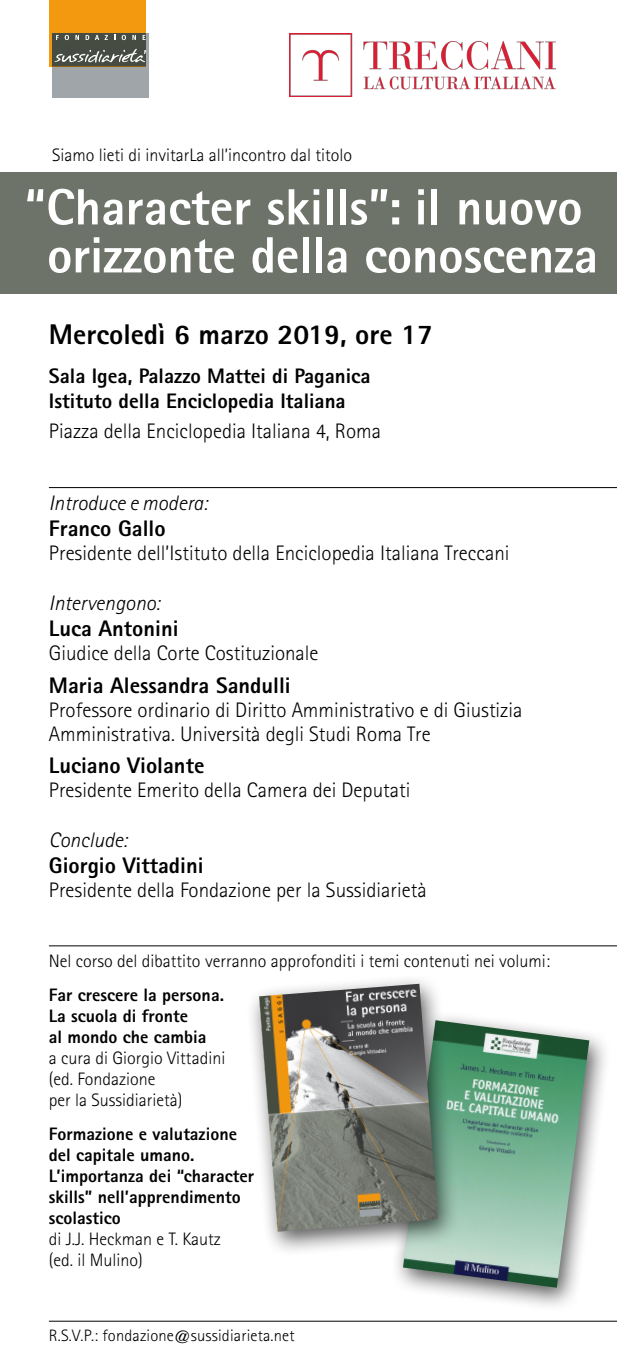
<style>
.page{position:relative;width:617px;height:1361px;background:#fff}
.page>*{position:absolute;margin:0;border:0;box-sizing:border-box;transform-origin:0 0}
.t1{font:800 51px/48px "Rotis Sans Serif";letter-spacing:-.005em;color:#fff;text-align:center}
.t2{font:800 28.5px "Rotis Sans Serif";color:#000}
.t3{font:800 22.5px "Rotis Sans Serif";color:#000}
.t4{font:300 21px/24px "Rotis Sans Serif";color:#000}
.t5{font:800 21px/25.5px "Rotis Sans Serif";color:#000}
.t6{font:italic 300 21px "Rotis Sans Serif";color:#000}
.t7{font:300 18px/21px "Rotis Sans Serif";color:#000}
.t8{font:800 18px/21px "Rotis Sans Serif";color:#000}
.t9{font:300 16.5px "Rotis Sans Serif";letter-spacing:.01em;color:#000}
</style>
<div class="page">
<div style="left:0;top:172px;width:617px;height:122px;background:#6d7368"></div>
<hr style="left:49px;top:1320px;width:568px;height:1px;background:#000">
<hr style="left:49px;top:487px;width:568px;height:1px;background:#000">
<hr style="left:49px;top:945px;width:568px;height:1px;background:#000">
<div style="left:389px;top:1010px;width:222px;height:303px;background:#000;opacity:.65"></div>
<img style="left:403px;top:1020px;width:186px;height:267px">
<div style="left:245px;top:973px;width:215px;height:284px;background:#000;opacity:.65"></div>
<img style="left:259px;top:984px;width:179px;height:247px">
<div style="left:49px;top:0;width:96px;height:66px;background:#f39910"></div>
<div style="left:52px;top:33px;width:97px;height:65px;background:#a0a5a9"></div>
<div style="left:52px;top:33px;width:93px;height:33px;background:#464c42"></div>
<svg style="left:56px;top:35px;width:3px;height:5px"></svg>
<svg style="left:65px;top:35px;width:4px;height:5px"></svg>
<svg style="left:75px;top:35px;width:4px;height:5px"></svg>
<svg style="left:86px;top:35px;width:3px;height:5px"></svg>
<svg style="left:95px;top:35px;width:13px;height:5px"></svg>
<svg style="left:122px;top:35px;width:4px;height:5px"></svg>
<svg style="left:132px;top:35px;width:4px;height:5px"></svg>
<svg style="left:142px;top:35px;width:3px;height:5px"></svg>
<svg style="left:54px;top:47px;width:92px;height:16px"></svg>
<img style="left:289px;top:34px;width:266px;height:63px">
<p class="t7" style="left:52px;top:144px;width:301px">Siamo lieti di invitarLa all’incontro dal titolo</p>
<h1 class="t1" style="left:24px;top:182px;width:575px">“Character skills”: il nuovo orizzonte della conoscenza</h1>
<h2 class="t2" style="left:49px;top:317px;width:385px">Mercoledì 6 marzo 2019, ore 17</h2>
<p class="t5" style="left:49px;top:362px;width:323px">Sala Igea, Palazzo Mattei di Paganica<br>Istituto della Enciclopedia Italiana</p>
<p class="t4" style="left:49px;top:419px;width:333px">Piazza della Enciclopedia Italiana 4, Roma</p>
<p class="t6" style="left:49px;top:491px;width:160px">Introduce e modera:</p>
<p class="t3" style="left:49px;top:514px;width:118px">Franco Gallo</p>
<p class="t4" style="left:49px;top:541px;width:462px">Presidente dell’Istituto della Enciclopedia Italiana Treccani</p>
<p class="t6" style="left:49px;top:591px;width:112px">Intervengono:</p>
<p class="t3" style="left:49px;top:614px;width:131px">Luca Antonini</p>
<p class="t4" style="left:49px;top:641px;width:271px">Giudice della Corte Costituzionale</p>
<p class="t3" style="left:49px;top:671px;width:243px">Maria Alessandra Sandulli</p>
<p class="t4" style="left:49px;top:697px;width:475px">Professore ordinario di Diritto Amministrativo e di Giustizia<br>Amministrativa. Università degli Studi Roma Tre</p>
<p class="t3" style="left:49px;top:751px;width:157px">Luciano Violante</p>
<p class="t4" style="left:49px;top:778px;width:363px">Presidente Emerito della Camera dei Deputati</p>
<p class="t6" style="left:49px;top:827px;width:80px">Conclude:</p>
<p class="t3" style="left:49px;top:851px;width:156px">Giorgio Vittadini</p>
<p class="t4" style="left:49px;top:878px;width:379px">Presidente della Fondazione per la Sussidiarietà</p>
<p class="t7" style="left:49px;top:950px;width:502px">Nel corso del dibattito verranno approfonditi i temi contenuti nei volumi:</p>
<p class="t8" style="left:49px;top:984px;width:176px">Far crescere la persona.<br>La scuola di fronte<br>al mondo che cambia</p>
<p class="t7" style="left:49px;top:1047px;width:178px">a cura di Giorgio Vittadini (ed. Fondazione<br>per la Sussidiarietà)</p>
<p class="t8" style="left:49px;top:1122px;width:206px">Formazione e valutazione del capitale umano.<br>L’importanza dei “character skills” nell’apprendimento scolastico</p>
<p class="t7" style="left:49px;top:1228px;width:173px">di J.J. Heckman e T. Kautz (ed. il Mulino)</p>
<p class="t9" style="left:49px;top:1325px;width:247px">R.S.V.P.: fondazione@sussidiarieta.net</p>
</div>
